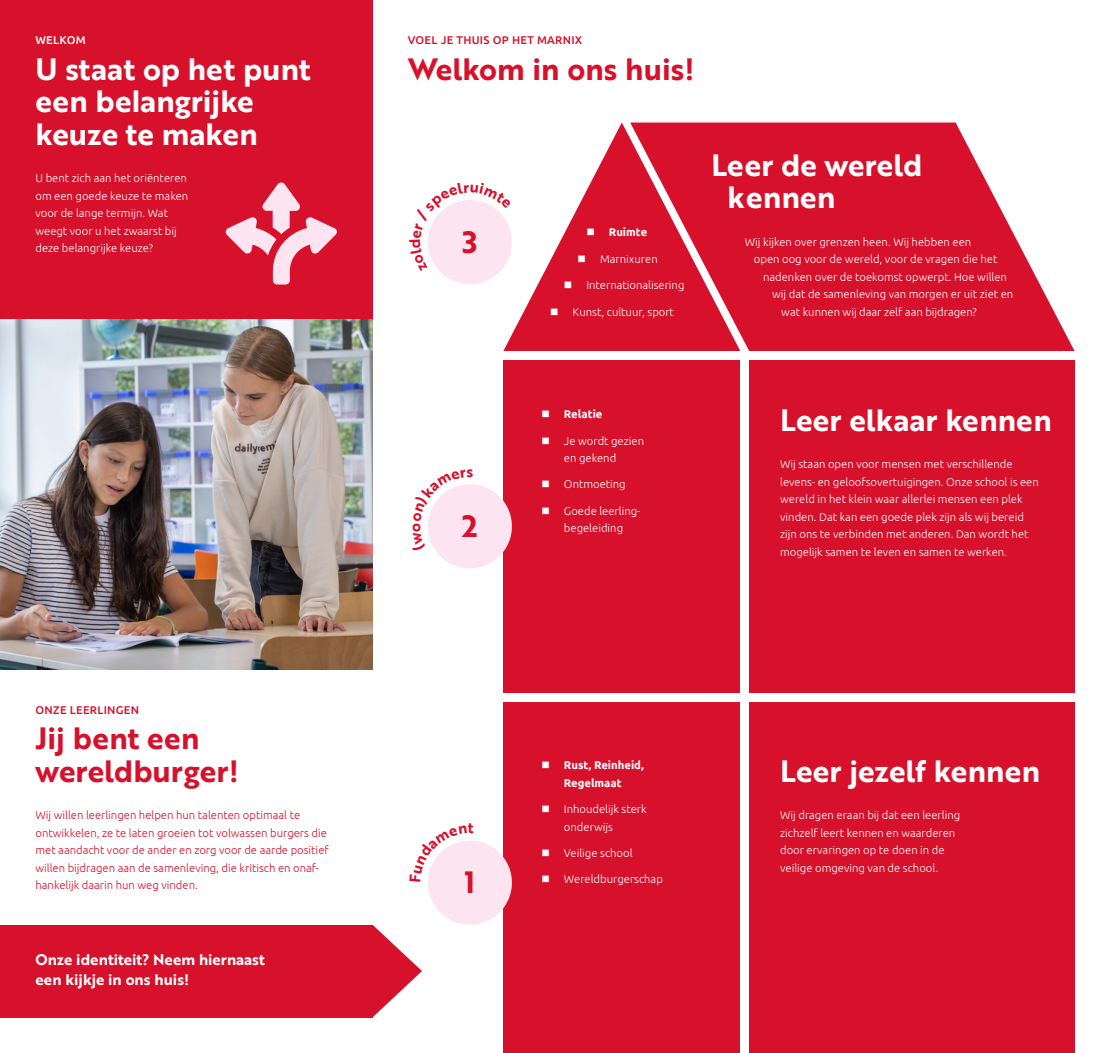
<style>
.page{position:relative;width:1110px;height:1053px;background:#fff}
.page>*{position:absolute;margin:0;border:0;box-sizing:border-box;transform-origin:0 0}
.t1{font:30px/32.5px "Brother 1816 Bold";color:#fff}
.t2{font:30px/32.5px "Brother 1816 Bold";color:#d7102b}
.t3{font:15px/20px "Brother 1816 Bold";color:#fff}
.t4{font:300 11.25px/17.5px "Ubuntu";color:#fff}
.t5{font:300 11.25px/17.5px "Ubuntu";color:#d7102b}
.t6{font:500 11.25px "Ubuntu";letter-spacing:.025em;color:#d7102b}
.t7{font:700 11.25px/17.5px "Ubuntu";color:#fff}
.t8{font:500 11.25px "Ubuntu";letter-spacing:.025em;color:#fff}
</style>
<div class="page">
<svg style="left:740px;top:122px;width:334px;height:229px;fill:#d7102b"></svg>
<div style="left:503px;top:701px;width:571px;height:351px;background:#d7102b"></div>
<div style="left:503px;top:360px;width:571px;height:332px;background:#d7102b"></div>
<svg style="left:503px;top:122px;width:237px;height:229px;fill:#d7102b"></svg>
<div style="left:0;top:0;width:372px;height:319px;background:#d7102b"></div>
<div style="left:0;top:924px;width:372px;height:93px;background:#d7102b"></div>
<svg style="left:225px;top:182px;width:112px;height:102px"></svg>
<svg style="left:372px;top:924px;width:50px;height:93px"></svg>
<div style="left:427px;top:840px;width:84px;height:84px;background:#fce5f1;border-radius:50%"></div>
<div style="left:427px;top:484px;width:84px;height:84px;background:#fce5f1;border-radius:50%"></div>
<div style="left:427px;top:200px;width:84px;height:84px;background:#fce5f1;border-radius:50%"></div>
<img style="left:0;top:319px;width:372px;height:350px">
<div style="left:740px;top:351px;width:9px;height:701px;background:#fff"></div>
<svg style="left:587px;top:229px;width:6px;height:7px"></svg>
<svg style="left:578px;top:255px;width:7px;height:7px"></svg>
<svg style="left:564px;top:282px;width:7px;height:6px"></svg>
<svg style="left:551px;top:308px;width:6px;height:7px"></svg>
<svg style="left:427px;top:840px;width:46px;height:41px"></svg>
<svg style="left:427px;top:484px;width:40px;height:67px"></svg>
<svg style="left:427px;top:182px;width:84px;height:89px"></svg>
<p class="t8" style="left:35px;top:33px;width:52px">WELKOM</p>
<p class="t6" style="left:407px;top:33px;width:176px">VOEL JE THUIS OP HET MARNIX</p>
<h1 class="t1" style="left:35px;top:52px;width:277px">U staat op het punt een belangrijke keuze te maken</h1>
<h1 class="t2" style="left:407px;top:52px;width:288px">Welkom in ons huis!</h1>
<p class="t4" style="left:35px;top:169px;width:154px">U bent zich aan het oriënteren om een goede keuze te maken voor de lange termijn. Wat weegt voor u het zwaarst bij deze belangrijke keuze?</p>
<h1 class="t2" style="left:462px;top:225px;width:16px">3</h1>
<p class="t7" style="left:608px;top:223px;width:40px">Ruimte</p>
<p class="t4" style="left:600px;top:250px;width:59px">Marnixuren</p>
<p class="t4" style="left:586px;top:276px;width:99px">Internationalisering</p>
<p class="t4" style="left:572px;top:302px;width:103px">Kunst, cultuur, sport</p>
<h1 class="t1" style="left:727px;top:148px;width:197px;text-indent:-16px">Leer de wereld kennen</h1>
<p class="t4" style="left:744px;top:232px;width:228px">Wij kijken over grenzen heen. Wij hebben een</p>
<p class="t4" style="left:753px;top:250px;width:245px">open oog voor de wereld, voor de vragen die het</p>
<p class="t4" style="left:762px;top:267px;width:245px">nadenken over de toekomst opwerpt. Hoe willen</p>
<p class="t4" style="left:772px;top:285px;width:242px">wij dat de samenleving van morgen er uit ziet en</p>
<p class="t4" style="left:781px;top:302px;width:197px">wat kunnen wij daar zelf aan bijdragen?</p>
<h1 class="t2" style="left:462px;top:509px;width:17px">2</h1>
<p class="t7" style="left:563px;top:405px;width:40px">Relatie</p>
<p class="t4" style="left:563px;top:431px;width:82px">Je wordt gezien en gekend</p>
<p class="t4" style="left:563px;top:475px;width:63px">Ontmoeting</p>
<p class="t4" style="left:563px;top:501px;width:78px">Goede leerling&shy;begeleiding</p>
<h1 class="t1" style="left:780px;top:403px;width:273px">Leer elkaar kennen</h1>
<p class="t4" style="left:780px;top:455px;width:260px">Wij staan open voor mensen met verschillende levens- en geloofsovertuigingen. Onze school is een wereld in het klein waar allerlei mensen een plek vinden. Dat kan een goede plek zijn als wij bereid zijn ons te verbinden met anderen. Dan wordt het mogelijk samen te leven en samen te werken.</p>
<p class="t6" style="left:35px;top:702px;width:105px">ONZE LEERLINGEN</p>
<h1 class="t2" style="left:35px;top:721px;width:205px">Jij bent een wereldburger!</h1>
<p class="t5" style="left:35px;top:806px;width:295px">Wij willen leerlingen helpen hun talenten optimaal te ontwikkelen, ze te laten groeien tot volwassen burgers die met aandacht voor de ander en zorg voor de aarde positief willen bijdragen aan de samenleving, die kritisch en onaf&shy;hankelijk daarin hun weg vinden.</p>
<h2 class="t3" style="left:35px;top:948px;width:231px">Onze identiteit? Neem hiernaast een kijkje in ons huis!</h2>
<h1 class="t2" style="left:464px;top:865px;width:12px">1</h1>
<p class="t7" style="left:563px;top:756px;width:81px">Rust, Reinheid,<br>Regelmaat</p>
<p class="t4" style="left:563px;top:799px;width:84px">Inhoudelijk sterk onderwijs</p>
<p class="t4" style="left:563px;top:843px;width:70px">Veilige school</p>
<p class="t4" style="left:563px;top:870px;width:100px">Wereldburgerschap</p>
<h1 class="t1" style="left:780px;top:753px;width:261px">Leer jezelf kennen</h1>
<p class="t4" style="left:780px;top:806px;width:181px">Wij dragen eraan bij dat een leerling zichzelf leert kennen en waarderen door ervaringen op te doen in de veilige omgeving van de school.</p>
</div>
